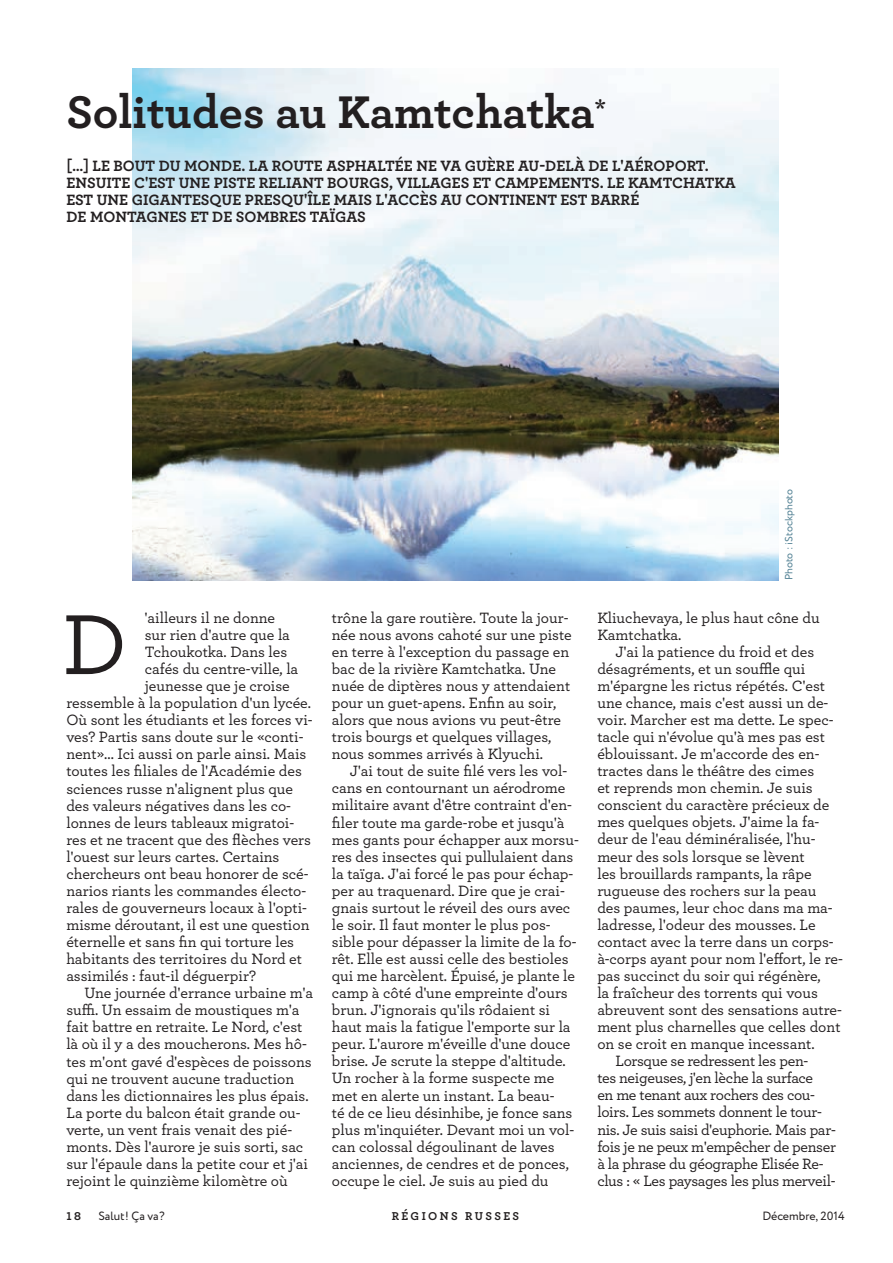
<style>
.page{position:relative;width:893px;height:1263px;background:#fff}
.page>*{position:absolute;margin:0;border:0;box-sizing:border-box;transform-origin:0 0}
.t1{font:500 89.1px "Archer";color:#231f20}
.t2{font:700 48px "Archer";color:#231f20}
.t3{font:500 15.6px/17.1px "Archer";color:#231f20}
.t4{font:700 15.6px/17.1px "Archer";color:#231f20}
.t5{font:500 15.6px "Archer";letter-spacing:-.02em;color:#231f20}
.t6{font:500 15.6px "Archer";letter-spacing:-.025em;color:#231f20}
.t7{font:12px "Circe";color:#231f20}
.t8{font:700 12px "Archer";letter-spacing:.2em;color:#231f20}
.t9{font:10.5px "Circe";color:#518093}
</style>
<div class="page">
<img style="left:133px;top:68px;width:645px;height:512px">
<h2 class="t2" style="left:66px;top:74px;width:541px">SOLITUDES AU KAMTCHATKA<sup>*</sup></h2>
<p class="t4" style="left:66px;top:156px;width:671px">[…] LE BOUT DU MONDE. LA ROUTE ASPHALTÉE NE VA GUÈRE AU-DELÀ DE L'AÉROPORT.<br>ENSUITE C'EST UNE PISTE RELIANT BOURGS, VILLAGES ET CAMPEMENTS. LE KAMTCHATKA EST UNE GIGANTESQUE PRESQU'ÎLE MAIS L'ACCÈS AU CONTINENT EST BARRÉ<br>DE MONTAGNES ET DE SOMBRES TAÏGAS</p>
<p class="t9" style="left:782px;top:580px;width:93px;rotate:-90deg">Photo : iStockphoto</p>
<h1 class="t1" style="left:62px;top:580px;width:66px">D</h1>
<p class="t3" style="left:145px;top:608px;width:132px">'ailleurs il ne donne</p>
<p class="t3" style="left:145px;top:625px;width:147px">sur rien d'autre que la</p>
<p class="t3" style="left:145px;top:642px;width:144px">Tchoukotka. Dans les</p>
<p class="t3" style="left:145px;top:659px;width:155px">cafés du centre-ville, la</p>
<p class="t3" style="left:145px;top:677px;width:146px">jeunesse que je croise</p>
<p class="t3" style="left:66px;top:694px;width:246px">ressemble à la population d'un lycée.</p>
<p class="t3" style="left:66px;top:711px;width:248px">Où sont les étudiants et les forces vi-</p>
<p class="t3" style="left:66px;top:728px;width:239px">ves? Partis sans doute sur le «conti-</p>
<p class="t3" style="left:66px;top:745px;width:241px">nent»... Ici aussi on parle ainsi. Mais</p>
<p class="t3" style="left:66px;top:762px;width:237px">toutes les filiales de l'Académie des</p>
<p class="t3" style="left:66px;top:779px;width:228px">sciences russe n'alignent plus que</p>
<p class="t3" style="left:66px;top:796px;width:226px">des valeurs négatives dans les co-</p>
<p class="t3" style="left:66px;top:813px;width:229px">lonnes de leurs tableaux migratoi-</p>
<p class="t3" style="left:66px;top:830px;width:246px">res et ne tracent que des flèches vers</p>
<p class="t3" style="left:66px;top:847px;width:215px">l'ouest sur leurs cartes. Certains</p>
<p class="t3" style="left:66px;top:864px;width:244px">chercheurs ont beau honorer de scé-</p>
<p class="t3" style="left:66px;top:881px;width:241px">narios riants les commandes électo-</p>
<p class="t3" style="left:66px;top:898px;width:242px">rales de gouverneurs locaux à l'opti-</p>
<p class="t3" style="left:66px;top:915px;width:245px">misme déroutant, il est une question</p>
<p class="t3" style="left:66px;top:932px;width:229px">éternelle et sans fin qui torture les</p>
<p class="t3" style="left:66px;top:949px;width:237px">habitants des territoires du Nord et</p>
<p class="t3" style="left:66px;top:967px;width:191px">assimilés : faut-il déguerpir?</p>
<p class="t3" style="left:84px;top:984px;width:230px">Une journée d'errance urbaine m'a</p>
<p class="t3" style="left:66px;top:1001px;width:235px">suffi. Un essaim de moustiques m'a</p>
<p class="t3" style="left:66px;top:1018px;width:238px">fait battre en retraite. Le Nord, c'est</p>
<p class="t3" style="left:66px;top:1035px;width:242px">là où il y a des moucherons. Mes hô-</p>
<p class="t3" style="left:66px;top:1052px;width:247px">tes m'ont gavé d'espèces de poissons</p>
<p class="t3" style="left:66px;top:1069px;width:229px">qui ne trouvent aucune traduction</p>
<p class="t3" style="left:66px;top:1086px;width:244px">dans les dictionnaires les plus épais.</p>
<p class="t3" style="left:66px;top:1103px;width:236px">La porte du balcon était grande ou-</p>
<p class="t3" style="left:66px;top:1120px;width:227px">verte, un vent frais venait des pié-</p>
<p class="t3" style="left:66px;top:1137px;width:238px">monts. Dès l'aurore je suis sorti, sac</p>
<p class="t3" style="left:66px;top:1154px;width:243px">sur l'épaule dans la petite cour et j'ai</p>
<p class="t3" style="left:66px;top:1171px;width:223px">rejoint le quinzième kilomètre où</p>
<p class="t3" style="left:332px;top:608px;width:241px">trône la gare routière. Toute la jour&shy;née nous avons cahoté sur une piste en terre à l'exception du passage en bac de la rivière Kamtchatka. Une nuée de diptères nous y attendaient pour un guet-apens. Enfin au soir, alors que nous avions vu peut-être trois bourgs et quelques villages, nous sommes arrivés à Klyuchi.</p>
<p class="t3" style="left:332px;top:762px;width:248px;text-indent:18px">J'ai tout de suite filé vers les vol&shy;cans en contournant un aérodrome militaire avant d'être contraint d'en&shy;filer toute ma garde-robe et jusqu'à mes gants pour échapper aux morsu&shy;res des insectes qui pullulaient dans la taïga. J'ai forcé le pas pour échap&shy;per au traquenard. Dire que je crai&shy;gnais surtout le réveil des ours avec le soir. Il faut monter le plus pos&shy;sible pour dépasser la limite de la fo&shy;rêt. Elle est aussi celle des bestioles qui me harcèlent. Épuisé, je plante le camp à côté d'une empreinte d'ours brun. J'ignorais qu'ils rôdaient si haut mais la fatigue l'emporte sur la peur. L'aurore m'éveille d'une douce brise. Je scrute la steppe d'altitude.<br>Un rocher à la forme suspecte me met en alerte un instant. La beau-<br>té de ce lieu désinhibe, je fonce sans plus m'inquiéter. Devant moi un vol&shy;can colossal dégoulinant de laves anciennes, de cendres et de ponces, occupe le ciel. Je suis au pied du</p>
<p class="t3" style="left:597px;top:608px;width:224px">Kliuchevaya, le plus haut cône du<br>Kamtchatka.</p>
<p class="t3" style="left:615px;top:642px;width:200px">J'ai la patience du froid et des</p>
<p class="t3" style="left:597px;top:659px;width:209px">désagréments, et un souffle qui</p>
<p class="t3" style="left:597px;top:676px;width:229px">m'épargne les rictus répétés. C'est</p>
<p class="t3" style="left:597px;top:693px;width:233px">une chance, mais c'est aussi un de-</p>
<p class="t3" style="left:597px;top:710px;width:238px">voir. Marcher est ma dette. Le spec-</p>
<p class="t3" style="left:597px;top:727px;width:229px">tacle qui n'évolue qu'à mes pas est</p>
<p class="t3" style="left:597px;top:745px;width:224px">éblouissant. Je m'accorde des en-</p>
<p class="t3" style="left:597px;top:762px;width:218px">tractes dans le théâtre des cimes</p>
<p class="t3" style="left:597px;top:779px;width:217px">et reprends mon chemin. Je suis</p>
<p class="t3" style="left:597px;top:796px;width:234px">conscient du caractère précieux de</p>
<p class="t3" style="left:597px;top:813px;width:224px">mes quelques objets. J'aime la fa-</p>
<p class="t3" style="left:597px;top:830px;width:220px">deur de l'eau déminéralisée, l'hu-</p>
<p class="t3" style="left:597px;top:847px;width:209px">meur des sols lorsque se lèvent</p>
<p class="t3" style="left:597px;top:864px;width:216px">les brouillards rampants, la râpe</p>
<p class="t3" style="left:597px;top:881px;width:221px">rugueuse des rochers sur la peau</p>
<p class="t3" style="left:597px;top:898px;width:237px">des paumes, leur choc dans ma ma-</p>
<p class="t3" style="left:597px;top:915px;width:220px">ladresse, l'odeur des mousses. Le</p>
<p class="t3" style="left:597px;top:932px;width:238px">contact avec la terre dans un corps-</p>
<p class="t3" style="left:597px;top:949px;width:247px">à-corps ayant pour nom l'effort, le re-</p>
<p class="t3" style="left:597px;top:966px;width:225px">pas succinct du soir qui régénère,</p>
<p class="t3" style="left:597px;top:983px;width:222px">la fraîcheur des torrents qui vous</p>
<p class="t3" style="left:597px;top:1000px;width:246px">abreuvent sont des sensations autre-</p>
<p class="t3" style="left:597px;top:1017px;width:245px">ment plus charnelles que celles dont</p>
<p class="t3" style="left:597px;top:1035px;width:219px">on se croit en manque incessant.</p>
<p class="t5" style="left:615px;top:1050px;width:194px">Lorsque se redressent les pen-</p>
<p class="t5" style="left:597px;top:1067px;width:217px">tes neigeuses, j'en lèche la surface</p>
<p class="t6" style="left:597px;top:1084px;width:219px">en me tenant aux rochers des cou-</p>
<p class="t5" style="left:597px;top:1101px;width:226px">loirs. Les sommets donnent le tour-</p>
<p class="t5" style="left:597px;top:1118px;width:240px">nis. Je suis saisi d'euphorie. Mais par-</p>
<p class="t5" style="left:597px;top:1135px;width:240px">fois je ne peux m'empêcher de penser</p>
<p class="t5" style="left:597px;top:1152px;width:228px">à la phrase du géographe Elisée Re-</p>
<p class="t5" style="left:597px;top:1169px;width:240px">clus : « Les paysages les plus merveil-</p>
<p class="t8" style="left:66px;top:1207px;width:16px">18</p>
<p class="t7" style="left:98px;top:1208px;width:68px">Salut! Ça va?</p>
<p class="t8" style="left:392px;top:1207px;width:128px">RÉGIONS R USS ES</p>
<p class="t7" style="left:762px;top:1208px;width:84px">Décembre, 2014</p>
</div>
